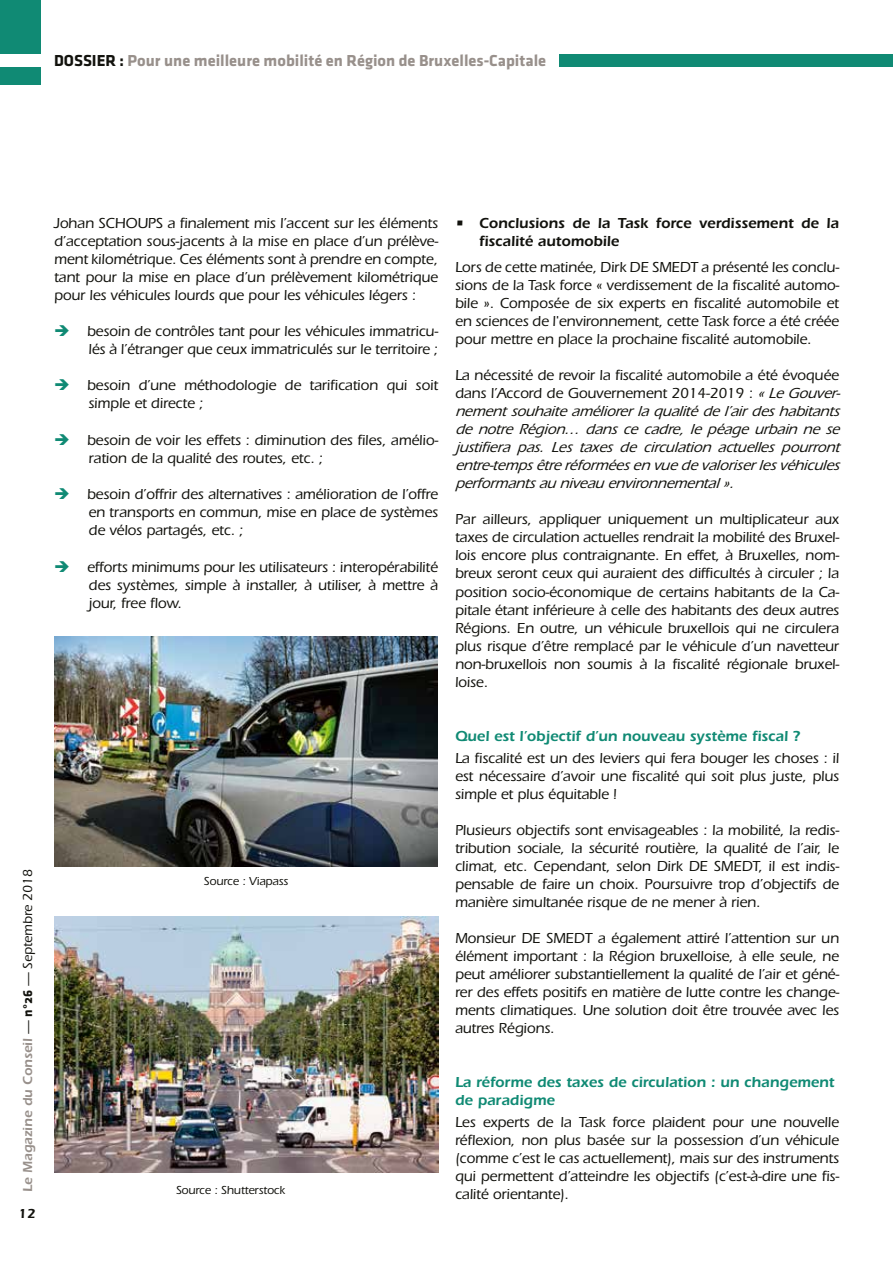
<style>
.page{position:relative;width:893px;height:1263px;background:#fff}
.page>*{position:absolute;margin:0;border:0;box-sizing:border-box;transform-origin:0 0}
.t1{font:16.5px "Klavika Bold Bold OSTF";color:#98908b}
.t2{font:500 15px/18px "ITC Eras Std";letter-spacing:-.01em;color:#12120d;text-align:justify}
.t3{font:italic 500 15px/18px "ITC Eras Std";color:#12120d}
.t4{font:600 15px/18px "ITC Eras Std";color:#108a74}
.t5{font:600 15px/18px "ITC Eras Std";color:#12120d}
.t6{font:600 13.5px "ITC Eras Std";color:#98908b}
.t7{font:600 13.5px "ITC Eras Std";color:#12120d}
.t8{font:500 12px "ITC Eras Std";letter-spacing:-.01em;color:#12120d}
.s1{color:#12120d}
.s2{font-weight:500;color:#12120d}
.s3{font-family:"Klavika Bold Bold OSTF";font-weight:400;color:#12120d}
.s4{color:#108a74}
.s5{font-style:normal}
</style>
<div class="page">
<div style="left:0;top:0;width:41px;height:85px;background:#108a74"></div>
<div style="left:559px;top:54px;width:333px;height:13px;background:#108a74"></div>
<div style="left:0;top:54px;width:41px;height:13px;background:#fff"></div>
<img style="left:54px;top:637px;width:384px;height:230px">
<img style="left:54px;top:916px;width:384px;height:256px">
<p class="t1" style="left:54px;top:51px;width:494px"><span class="s1">DOSSIER :</span> Pour une meilleure mobilité en Région de Bruxelles-Capitale</p>
<p class="t6" style="left:20px;top:1192px;width:324px;rotate:-90deg">Le Magazine du Conseil <span class="s2">—</span> <span class="s3">n°26</span> <span class="s2">— Septembre 2018</span></p>
<p class="t7" style="left:18px;top:1206px;width:19px">12</p>
<p class="t2" style="left:54px;top:214px;width:386px">Johan SCHOUPS a finalement mis l’accent sur les éléments d’acceptation sous-jacents à la mise en place d’un prélève&shy;ment kilométrique. Ces éléments sont à prendre en compte, tant pour la mise en place d’un prélèvement kilométrique pour les véhicules lourds que pour les véhicules légers :</p>
<p class="t2" style="left:54px;top:322px;width:386px;text-align:right"><span class="s4">➔</span> besoin de contrôles tant pour les véhicules immatricu&shy;lés à l’étranger que ceux immatriculés sur le territoire ;</p>
<p class="t2" style="left:88px;top:377px;width:351px;text-indent:-34px"><span class="s4">➔</span> besoin d’une méthodologie de tarification qui soit simple et directe ;</p>
<p class="t2" style="left:88px;top:431px;width:351px;text-indent:-34px"><span class="s4">➔</span> besoin de voir les effets : diminution des files, amélio&shy;ration de la qualité des routes, etc. ;</p>
<p class="t2" style="left:88px;top:485px;width:351px;text-indent:-34px"><span class="s4">➔</span> besoin d’offrir des alternatives : amélioration de l’offre en transports en commun, mise en place de systèmes de vélos partagés, etc. ;</p>
<p class="t2" style="left:88px;top:558px;width:351px;text-indent:-34px"><span class="s4">➔</span> efforts minimums pour les utilisateurs : interopérabilité des systèmes, simple à installer, à utiliser, à mettre à jour, free flow.</p>
<p class="t5" style="left:479px;top:214px;width:362px;text-indent:-24px">• Conclusions de la Task force verdissement de la fiscalité automobile</p>
<p class="t2" style="left:455px;top:259px;width:386px">Lors de cette matinée, Dirk DE SMEDT a présenté les conclu&shy;sions de la Task force « verdissement de la fiscalité automo&shy;bile ». Composée de six experts en fiscalité automobile et en sciences de l'environnement, cette Task force a été créée pour mettre en place la prochaine fiscalité automobile.</p>
<p class="t3" style="left:455px;top:367px;width:390px"><span class="s5">La nécessité de revoir la fiscalité automobile a été évoquée dans l’Accord de Gouvernement 2014-2019 :</span> «LeGouver&shy;nementsouhaiteaméliorerlaqualitédel’airdeshabitants de notre Région… dans ce cadre, le péage urbain ne se justifiera pas. Les taxes de circulation actuelles pourront entre-tempsêtreréforméesen vuedevaloriserlesvéhicules performantsauniveauenvironnemental».</p>
<p class="t2" style="left:455px;top:511px;width:386px">Par ailleurs, appliquer uniquement un multiplicateur aux taxes de circulation actuelles rendrait la mobilité des Bruxel&shy;lois encore plus contraignante. En effet, à Bruxelles, nom&shy;breux seront ceux qui auraient des difficultés à circuler ; la position socio-économique de certains habitants de la Ca&shy;pitale étant inférieure à celle des habitants des deux autres Régions. En outre, un véhicule bruxellois qui ne circulera plus risque d’être remplacé par le véhicule d’un navetteur non-bruxellois non soumis à la fiscalité régionale bruxel&shy;loise.</p>
<p class="t8" style="left:204px;top:875px;width:86px">Source : Viapass</p>
<p class="t8" style="left:176px;top:1183px;width:111px">Source : Shutterstock</p>
<p class="t4" style="left:455px;top:726px;width:347px">Quel est l’objectif d’un nouveau système fiscal ?</p>
<p class="t2" style="left:455px;top:749px;width:386px">La fiscalité est un des leviers qui fera bouger les choses : il est nécessaire d’avoir une fiscalité qui soit plus juste, plus simple et plus équitable !</p>
<p class="t2" style="left:455px;top:821px;width:386px">Plusieurs objectifs sont envisageables : la mobilité, la redis&shy;tribution sociale, la sécurité routière, la qualité de l’air, le climat, etc. Cependant, selon Dirk DE SMEDT, il est indis&shy;pensable de faire un choix. Poursuivre trop d’objectifs de manière simultanée risque de ne mener à rien.</p>
<p class="t2" style="left:455px;top:929px;width:386px">Monsieur DE SMEDT a également attiré l’attention sur un élément important : la Région bruxelloise, à elle seule, ne peut améliorer substantiellement la qualité de l’air et géné&shy;rer des effets positifs en matière de lutte contre les change&shy;ments climatiques. Une solution doit être trouvée avec les autres Régions.</p>
<p class="t4" style="left:455px;top:1073px;width:381px">La réforme des taxes de circulation : un changement de paradigme</p>
<p class="t2" style="left:455px;top:1113px;width:386px">Les experts de la Task force plaident pour une nouvelle réflexion, non plus basée sur la possession d’un véhicule (comme c’est le cas actuellement), mais sur des instruments qui permettent d’atteindre les objectifs (c’est-à-dire une fis&shy;calité orientante).</p>
</div>
